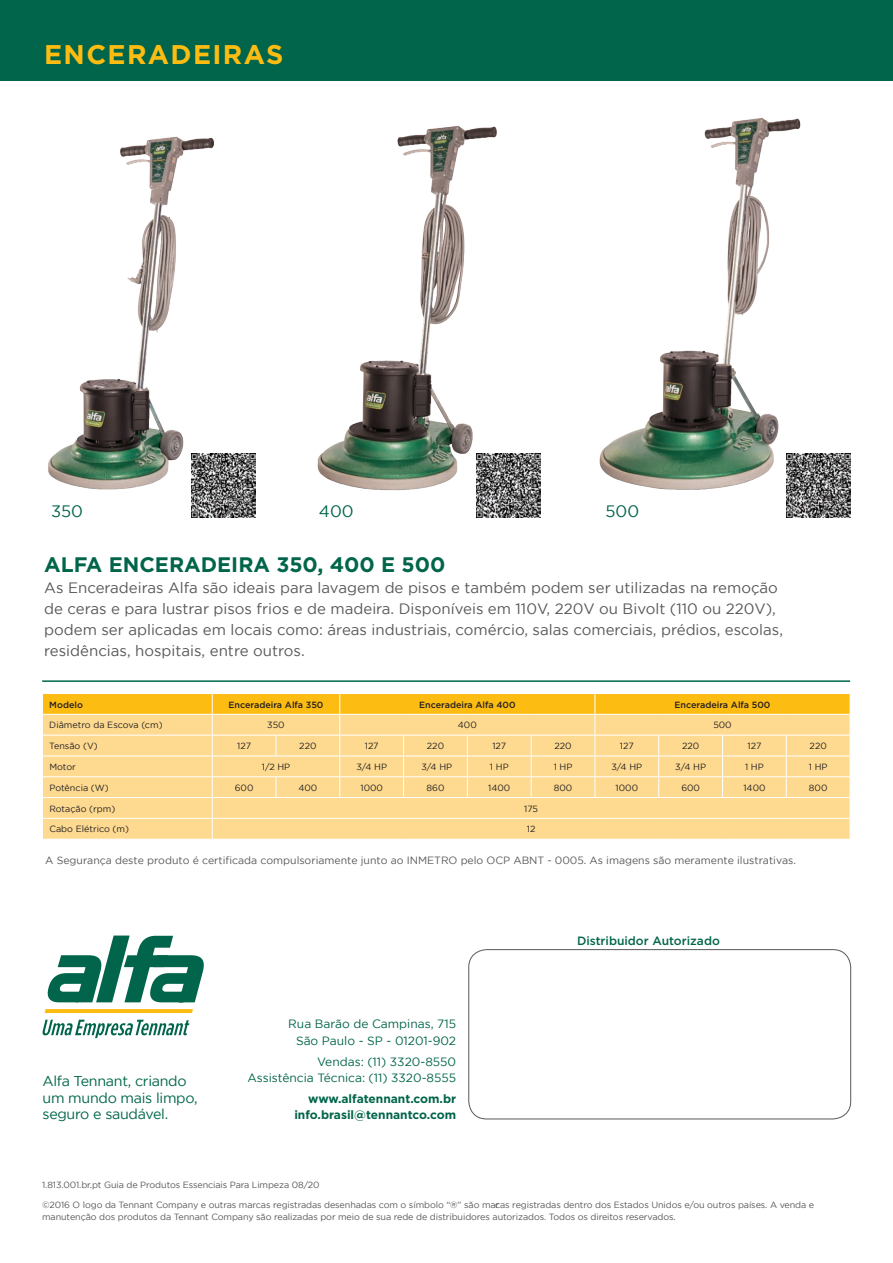
<style>
.page{position:relative;width:893px;height:1263px;background:#fff}
.page>*{position:absolute;margin:0;border:0;box-sizing:border-box;transform-origin:0 0}
.t1{font:700 27px "Gotham";letter-spacing:.05em;color:#fdbc12}
.t2{font:700 21px "Gotham";color:#00654a}
.t3{font:16.5px "Gotham";color:#00654a}
.t4{font:15px/21px "Gotham";color:#57585a}
.t5{font:14.25px/16.5px "Gotham";letter-spacing:-.02em;color:#00654a}
.t6{font:12px/16.5px "Gotham";color:#00654a;text-align:right}
.t7{font:700 12px/16.5px "Gotham";color:#00654a;text-align:right}
.t8{font:500 12px "Gotham";color:#00654a}
.t9{font:10.5px "Gotham";color:#58595b}
.t10{font:9px/12px "Gotham";letter-spacing:-.01em;color:#57585a}
.t11{font:9px "Gotham";color:#231f20}
.t12{font:500 9px "Gotham";color:#231f20}
</style>
<div class="page">
<div style="left:0;top:0;width:893px;height:81px;background:#00654a"></div>
<svg style="left:42px;top:693px;width:809px;height:146px;background:#fdd885"></svg>
<hr style="left:892px;top:0;width:1px;height:1263px;background:#fed37c">
<div style="left:468px;top:949px;width:383px;height:170px;border:1px solid #57585a;border-radius:18px"></div>
<svg style="left:47px;top:935px;width:157px;height:67px"></svg>
<svg style="left:45px;top:1009px;width:148px;height:4px"></svg>
<svg style="left:42px;top:1020px;width:147px;height:18px"></svg>
<img style="left:48px;top:136px;width:167px;height:361px">
<img style="left:192px;top:454px;width:64px;height:63px">
<img style="left:599px;top:117px;width:204px;height:384px">
<img style="left:787px;top:454px;width:63px;height:63px">
<img style="left:317px;top:125px;width:181px;height:372px">
<img style="left:477px;top:454px;width:63px;height:63px">
<hr style="left:42px;top:680px;width:808px;height:2px;background:#00654a">
<h1 class="t1" style="left:44px;top:36px;width:241px">ENCERADEIRAS</h1>
<h3 class="t3" style="left:51px;top:502px;width:33px">350</h3>
<h3 class="t3" style="left:605px;top:502px;width:35px">500</h3>
<h3 class="t3" style="left:319px;top:502px;width:36px">400</h3>
<h2 class="t2" style="left:44px;top:550px;width:403px">ALFA ENCERADEIRA 350, 400 E 500</h2>
<p class="t4" style="left:44px;top:577px;width:740px">As Enceradeiras Alfa são ideais para lavagem de pisos e também podem ser utilizadas na remoção de ceras e para lustrar pisos frios e de madeira. Disponíveis em 110V, 220V ou Bivolt (110 ou 220V), podem ser aplicadas em locais como: áreas industriais, comércio, salas comerciais, prédios, escolas, residências, hospitais, entre outros.</p>
<p class="t12" style="left:49px;top:698px;width:35px">Modelo</p>
<p class="t12" style="left:229px;top:698px;width:96px">Enceradeira Alfa 350</p>
<p class="t12" style="left:419px;top:698px;width:98px">Enceradeira Alfa 400</p>
<p class="t12" style="left:675px;top:698px;width:97px">Enceradeira Alfa 500</p>
<p class="t11" style="left:49px;top:720px;width:115px">Diâmetro da Escova (cm)</p>
<p class="t11" style="left:267px;top:720px;width:19px">350</p>
<p class="t11" style="left:458px;top:720px;width:20px">400</p>
<p class="t11" style="left:713px;top:720px;width:20px">500</p>
<p class="t11" style="left:49px;top:741px;width:50px">Tensão (V)</p>
<p class="t11" style="left:237px;top:741px;width:15px">127</p>
<p class="t11" style="left:299px;top:741px;width:19px">220</p>
<p class="t11" style="left:365px;top:741px;width:15px">127</p>
<p class="t11" style="left:427px;top:741px;width:19px">220</p>
<p class="t11" style="left:492px;top:741px;width:15px">127</p>
<p class="t11" style="left:554px;top:741px;width:19px">220</p>
<p class="t11" style="left:620px;top:741px;width:15px">127</p>
<p class="t11" style="left:682px;top:741px;width:19px">220</p>
<p class="t11" style="left:747px;top:741px;width:15px">127</p>
<p class="t11" style="left:810px;top:741px;width:19px">220</p>
<p class="t11" style="left:49px;top:762px;width:28px">Motor</p>
<p class="t11" style="left:262px;top:762px;width:30px">1/2 HP</p>
<p class="t11" style="left:356px;top:762px;width:32px">3/4 HP</p>
<p class="t11" style="left:421px;top:762px;width:32px">3/4 HP</p>
<p class="t11" style="left:490px;top:762px;width:20px">1 HP</p>
<p class="t11" style="left:554px;top:762px;width:20px">1 HP</p>
<p class="t11" style="left:611px;top:762px;width:32px">3/4 HP</p>
<p class="t11" style="left:675px;top:762px;width:32px">3/4 HP</p>
<p class="t11" style="left:745px;top:762px;width:20px">1 HP</p>
<p class="t11" style="left:809px;top:762px;width:20px">1 HP</p>
<p class="t11" style="left:49px;top:783px;width:61px">Potência (W)</p>
<p class="t11" style="left:235px;top:783px;width:20px">600</p>
<p class="t11" style="left:298px;top:783px;width:20px">400</p>
<p class="t11" style="left:360px;top:783px;width:24px">1000</p>
<p class="t11" style="left:427px;top:783px;width:19px">860</p>
<p class="t11" style="left:488px;top:783px;width:24px">1400</p>
<p class="t11" style="left:554px;top:783px;width:20px">800</p>
<p class="t11" style="left:616px;top:783px;width:24px">1000</p>
<p class="t11" style="left:681px;top:783px;width:20px">600</p>
<p class="t11" style="left:743px;top:783px;width:24px">1400</p>
<p class="t11" style="left:809px;top:783px;width:20px">800</p>
<p class="t11" style="left:49px;top:803px;width:67px">Rotação (rpm)</p>
<p class="t11" style="left:524px;top:803px;width:15px">175</p>
<p class="t11" style="left:49px;top:824px;width:81px">Cabo Elétrico (m)</p>
<p class="t11" style="left:527px;top:824px;width:10px">12</p>
<p class="t9" style="left:45px;top:854px;width:752px">A Segurança deste produto é certificada compulsoriamente junto ao INMETRO pelo OCP ABNT - 0005. As imagens são meramente ilustrativas.</p>
<h3 class="t5" style="left:43px;top:1073px;width:157px">Alfa Tennant, criando um mundo mais limpo, seguro e saudável.</h3>
<h3 class="t6" style="left:288px;top:1016px;width:169px">Rua Barão de Campinas, 715<br>São Paulo - SP - 01201-902</h3>
<h3 class="t6" style="left:247px;top:1053px;width:210px">Vendas: (11) 3320-8550<br>Assistência Técnica: (11) 3320-8555</h3>
<h3 class="t7" style="left:294px;top:1090px;width:163px">www.alfatennant.com.br info.brasil@tennantco.com</h3>
<h3 class="t8" style="left:577px;top:933px;width:144px">Distribuidor Autorizado</h3>
<p class="t10" style="left:42px;top:1178px;width:279px">1.813.001.br.pt Guia de Produtos Essenciais Para Limpeza 08/20</p>
<p class="t10" style="left:42px;top:1199px;width:774px">©2016 O logo da Tennant Company e outras marcas registradas desenhadas com o símbolo “®” são marcas registradas dentro dos Estados Unidos e/ou outros países. A venda e manutenção dos produtos da Tennant Company são realizadas por meio de sua rede de distribuidores autorizados. Todos os direitos reservados.</p>
</div>
